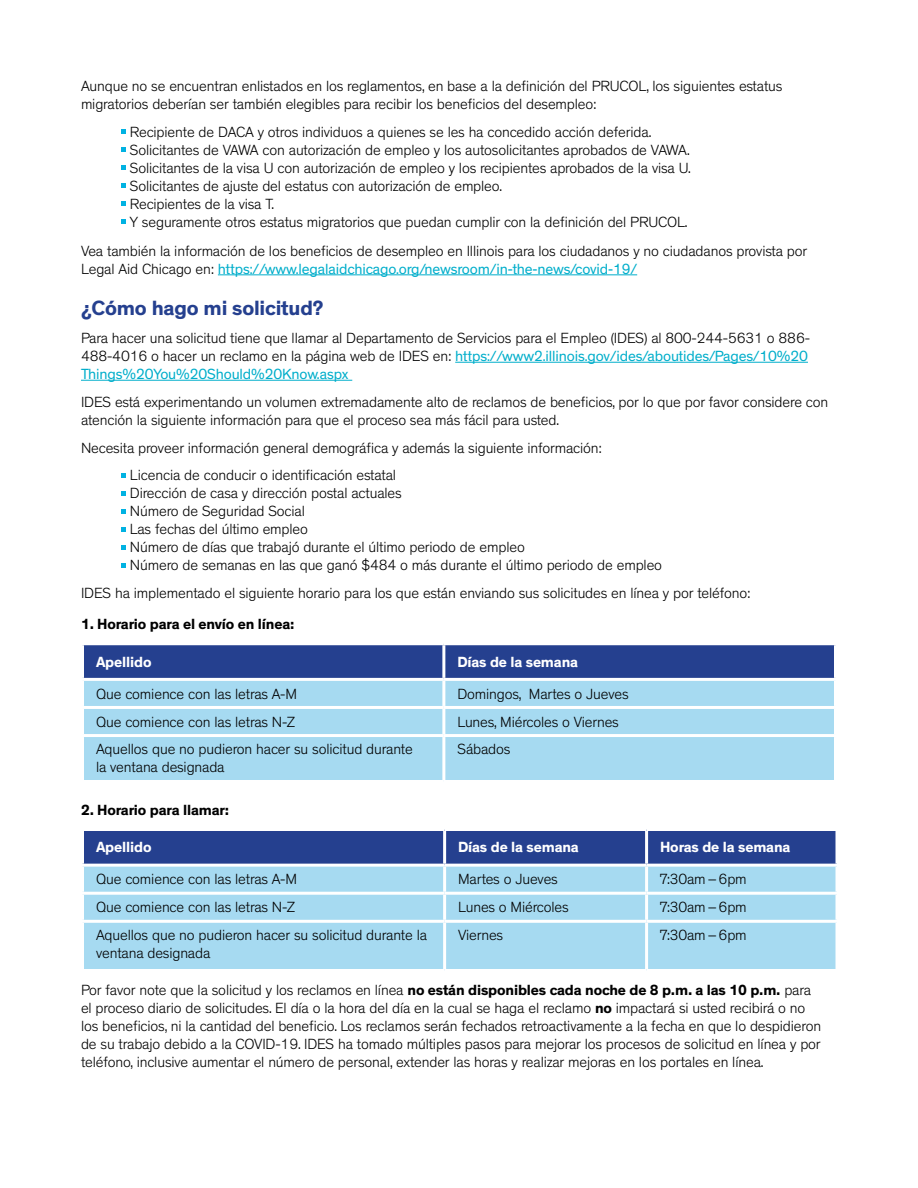
<style>
.page{position:relative;width:918px;height:1188px;background:#fff}
.page>*{position:absolute;margin:0;border:0;box-sizing:border-box;transform-origin:0 0}
.Level_3{font:700 21px "Theinhardt";letter-spacing:-.01em;color:#25408f}
.t1{font:300 15px/18px "Theinhardt";letter-spacing:-.01em;color:#000}
.Table_header{font:700 15px "Theinhardt";letter-spacing:-.01em;color:#fff}
.t2{font:700 15px "Theinhardt";letter-spacing:-.01em;color:#000}
.s1{font-weight:400;color:#00aecb}
.s2{font-weight:700}
</style>
<div class="page">
<hr style="left:218px;top:274px;width:419px;height:1px;background:#00aecb">
<hr style="left:455px;top:362px;width:353px;height:1px;background:#00aecb">
<hr style="left:81px;top:380px;width:271px;height:1px;background:#00aecb">
<svg style="left:122px;top:129px;width:4px;height:5px"></svg>
<svg style="left:122px;top:147px;width:4px;height:5px"></svg>
<svg style="left:122px;top:165px;width:4px;height:5px"></svg>
<svg style="left:122px;top:183px;width:4px;height:5px"></svg>
<svg style="left:122px;top:201px;width:4px;height:5px"></svg>
<svg style="left:122px;top:219px;width:4px;height:5px"></svg>
<svg style="left:122px;top:473px;width:4px;height:4px"></svg>
<svg style="left:122px;top:491px;width:4px;height:4px"></svg>
<svg style="left:122px;top:509px;width:4px;height:4px"></svg>
<svg style="left:122px;top:527px;width:4px;height:4px"></svg>
<svg style="left:122px;top:545px;width:4px;height:4px"></svg>
<svg style="left:122px;top:563px;width:4px;height:4px"></svg>
<div style="left:84px;top:645px;width:750px;height:33px;background:#25408f"></div>
<div style="left:84px;top:681px;width:750px;height:99px;background:#a6daf1"></div>
<hr style="left:442px;top:645px;width:3px;height:33px;background:#fff">
<hr style="left:442px;top:681px;width:3px;height:25px;background:#fff">
<hr style="left:81px;top:706px;width:363px;height:3px;background:#fff">
<hr style="left:444px;top:706px;width:393px;height:3px;background:#fff">
<hr style="left:442px;top:709px;width:3px;height:25px;background:#fff">
<hr style="left:81px;top:734px;width:363px;height:3px;background:#fff">
<hr style="left:444px;top:734px;width:393px;height:3px;background:#fff">
<hr style="left:442px;top:737px;width:3px;height:43px;background:#fff">
<div style="left:84px;top:831px;width:752px;height:33px;background:#25408f"></div>
<div style="left:84px;top:867px;width:752px;height:102px;background:#a6daf1"></div>
<hr style="left:443px;top:867px;width:3px;height:25px;background:#fff">
<hr style="left:645px;top:867px;width:3px;height:25px;background:#fff">
<hr style="left:81px;top:892px;width:364px;height:3px;background:#fff">
<hr style="left:445px;top:892px;width:202px;height:3px;background:#fff">
<hr style="left:443px;top:895px;width:3px;height:25px;background:#fff">
<hr style="left:647px;top:892px;width:191px;height:3px;background:#fff">
<hr style="left:645px;top:895px;width:3px;height:25px;background:#fff">
<hr style="left:81px;top:920px;width:364px;height:3px;background:#fff">
<hr style="left:445px;top:920px;width:202px;height:3px;background:#fff">
<hr style="left:443px;top:923px;width:3px;height:46px;background:#fff">
<hr style="left:647px;top:920px;width:191px;height:3px;background:#fff">
<hr style="left:645px;top:923px;width:3px;height:46px;background:#fff">
<hr style="left:443px;top:831px;width:3px;height:33px;background:#fff">
<hr style="left:645px;top:831px;width:3px;height:33px;background:#fff">
<p class="t1" style="left:81px;top:77px;width:703px">Aunque no se encuentran enlistados en los reglamentos, en base a la definición del PRUCOL, los siguientes estatus migratorios deberían ser también elegibles para recibir los beneficios del desempleo:</p>
<p class="t1" style="left:130px;top:123px;width:523px">Recipiente de DACA y otros individuos a quienes se les ha concedido acción deferida.</p>
<p class="t1" style="left:130px;top:141px;width:561px">Solicitantes de VAWA con autorización de empleo y los autosolicitantes aprobados de VAWA.</p>
<p class="t1" style="left:130px;top:159px;width:562px">Solicitantes de la visa U con autorización de empleo y los recipientes aprobados de la visa U.</p>
<p class="t1" style="left:130px;top:177px;width:374px">Solicitantes de ajuste del estatus con autorización de empleo.</p>
<p class="t1" style="left:130px;top:195px;width:146px">Recipientes de la visa T.</p>
<p class="t1" style="left:130px;top:213px;width:559px">Y seguramente otros estatus migratorios que puedan cumplir con la definición del PRUCOL.</p>
<p class="t1" style="left:81px;top:242px;width:728px">Vea también la información de los beneficios de desempleo en Illinois para los ciudadanos y no ciudadanos provista por<br>Legal Aid Chicago en: <span class="s1">https://www.legalaidchicago.org/newsroom/in-the-news/covid-19/</span></p>
<p class="Level_3" style="left:81px;top:295px;width:244px">¿Cómo hago mi solicitud?</p>
<p class="t1" style="left:81px;top:329px;width:731px">Para hacer una solicitud tiene que llamar al Departamento de Servicios para el Empleo (IDES) al 800-244-5631 o 886-<br>488-4016 o hacer un reclamo en la página web de IDES en: <span class="s1">https://www2.illinois.gov/ides/aboutides/Pages/10%20<br>Things%20You%20Should%20Know.aspx</span></p>
<p class="t1" style="left:81px;top:393px;width:749px">IDES está experimentando un volumen extremadamente alto de reclamos de beneficios, por lo que por favor considere con atención la siguiente información para que el proceso sea más fácil para usted.</p>
<p class="t1" style="left:81px;top:439px;width:522px">Necesita proveer información general demográfica y además la siguiente información:</p>
<p class="t1" style="left:130px;top:466px;width:268px">Licencia de conducir o identificación estatal</p>
<p class="t1" style="left:130px;top:484px;width:273px">Dirección de casa y dirección postal actuales</p>
<p class="t1" style="left:130px;top:502px;width:177px">Número de Seguridad Social</p>
<p class="t1" style="left:130px;top:520px;width:180px">Las fechas del último empleo</p>
<p class="t1" style="left:130px;top:538px;width:396px">Número de días que trabajó durante el último periodo de empleo</p>
<p class="t1" style="left:130px;top:556px;width:534px">Número de semanas en las que ganó $484 o más durante el último periodo de empleo</p>
<p class="t1" style="left:81px;top:584px;width:671px">IDES ha implementado el siguiente horario para los que están enviando sus solicitudes en línea y por teléfono:</p>
<p class="t2" style="left:81px;top:615px;width:215px">1. Horario para el envío en línea:</p>
<p class="Table_header" style="left:96px;top:652px;width:57px">Apellido</p>
<p class="Table_header" style="left:457px;top:652px;width:122px">Días de la semana</p>
<p class="t1" style="left:96px;top:685px;width:203px">Que comience con las letras A-M</p>
<p class="t1" style="left:457px;top:685px;width:173px">Domingos, Martes o Jueves</p>
<p class="t1" style="left:96px;top:713px;width:201px">Que comience con las letras N-Z</p>
<p class="t1" style="left:457px;top:713px;width:163px">Lunes, Miércoles o Viernes</p>
<p class="t1" style="left:96px;top:741px;width:318px">Aquellos que no pudieron hacer su solicitud durante la ventana designada</p>
<p class="t1" style="left:457px;top:741px;width:55px">Sábados</p>
<p class="t2" style="left:81px;top:801px;width:150px">2. Horario para llamar:</p>
<p class="Table_header" style="left:96px;top:838px;width:57px">Apellido</p>
<p class="Table_header" style="left:458px;top:838px;width:122px">Días de la semana</p>
<p class="Table_header" style="left:660px;top:838px;width:132px">Horas de la semana</p>
<p class="t1" style="left:96px;top:870px;width:203px">Que comience con las letras A-M</p>
<p class="t1" style="left:458px;top:870px;width:101px">Martes o Jueves</p>
<p class="t1" style="left:660px;top:870px;width:88px">7:30am–6pm</p>
<p class="t1" style="left:96px;top:899px;width:201px">Que comience con las letras N-Z</p>
<p class="t1" style="left:458px;top:899px;width:112px">Lunes o Miércoles</p>
<p class="t1" style="left:660px;top:899px;width:88px">7:30am–6pm</p>
<p class="t1" style="left:96px;top:926px;width:333px">Aquellos que no pudieron hacer su solicitud durante la ventana designada</p>
<p class="t1" style="left:458px;top:926px;width:46px">Viernes</p>
<p class="t1" style="left:660px;top:926px;width:88px">7:30am–6pm</p>
<p class="t1" style="left:81px;top:981px;width:742px">Por favor note que la solicitud y los reclamos en línea <span class="s2">no están disponibles cada noche de 8 p.m. a las 10 p.m.</span> para el proceso diario de solicitudes. El día o la hora del día en la cual se haga el reclamo <span class="s2">no</span> impactará si usted recibirá o no los beneficios, ni la cantidad del beneficio. Los reclamos serán fechados retroactivamente a la fecha en que lo despidieron de su trabajo debido a la COVID-19. IDES ha tomado múltiples pasos para mejorar los procesos de solicitud en línea y por teléfono, inclusive aumentar el número de personal, extender las horas y realizar mejoras en los portales en línea.</p>
</div>
